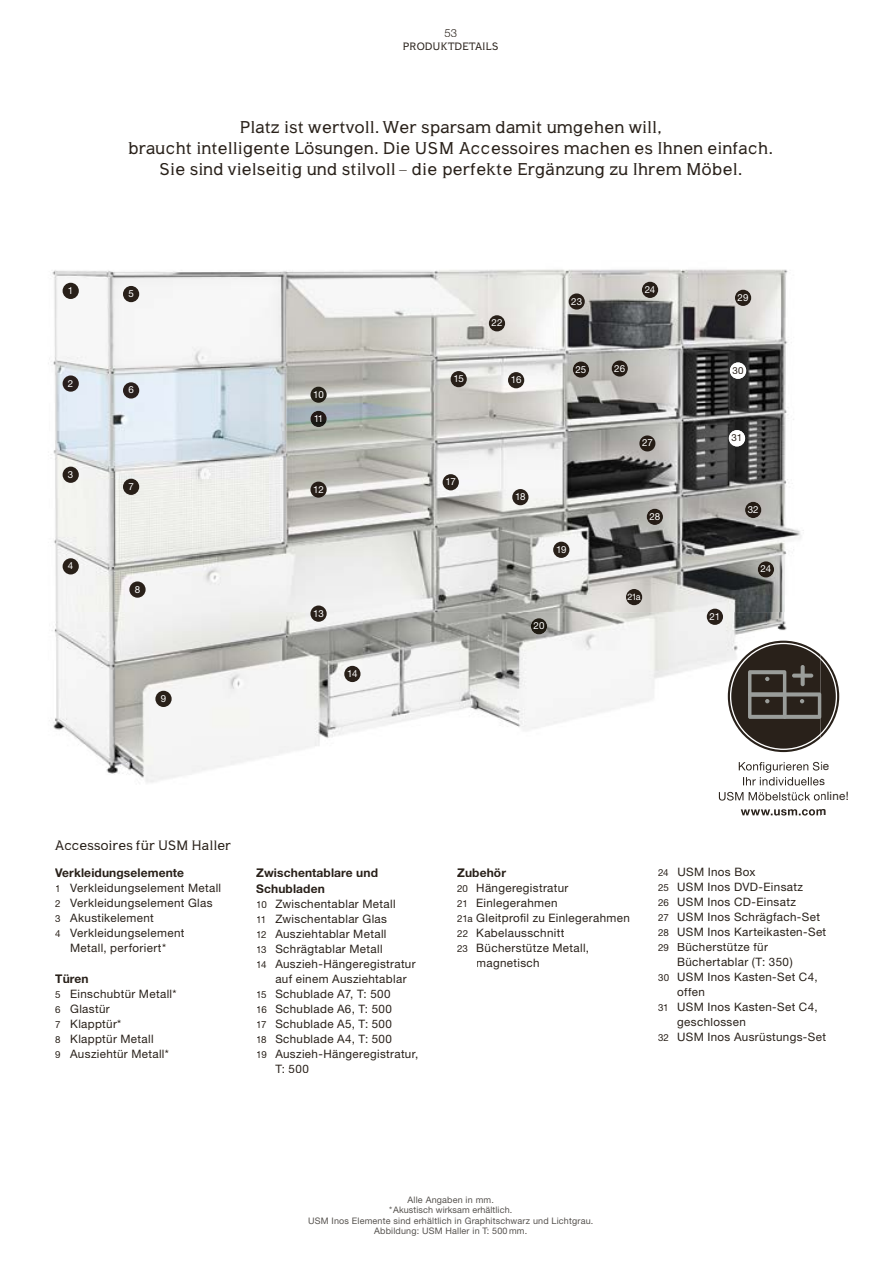
<style>
.page{position:relative;width:893px;height:1263px;background:#fff}
.page>*{position:absolute;margin:0;border:0;box-sizing:border-box;transform-origin:0 0}
.t1{font:18px/21px "Angular";letter-spacing:.03em;color:#29211a;text-align:center}
.t2{font:14.25px "Angular";letter-spacing:.015em;color:#29211a}
.t3{font:700 12px/15.9px "Helvetica Neue";letter-spacing:.01em;color:#29211a}
.t4{font:11.7px/15px "Helvetica Neue";letter-spacing:.03em;color:#29211a}
.t5{font:11.25px "Angular";letter-spacing:.03em;color:#29211a}
.t6{font:300 11.25px "Helvetica Neue";color:#29211a}
.t7{font:9.75px "Helvetica Neue";letter-spacing:-.02em;color:#fff}
.t8{font:9.75px "Helvetica Neue";color:#29211a}
.t9{font:9px/10.5px "Helvetica Neue";letter-spacing:.02em;color:#55524e;text-align:center}
.t10{font:9px "Helvetica Neue";color:#fff}
.s1{font-size:9.75px}
</style>
<div class="page">
<img style="left:48px;top:269px;width:756px;height:343px">
<img style="left:52px;top:612px;width:715px;height:204px">
<img style="left:767px;top:612px;width:22px;height:29px">
<img style="left:767px;top:752px;width:52px;height:64px">
<img style="left:63px;top:283px;width:16px;height:16px;border-radius:8px">
<img style="left:123px;top:286px;width:16px;height:16px;border-radius:8px">
<img style="left:123px;top:382px;width:16px;height:17px;border-radius:8px">
<img style="left:123px;top:479px;width:16px;height:16px;border-radius:8px">
<img style="left:129px;top:581px;width:17px;height:17px;border-radius:8px">
<img style="left:155px;top:691px;width:17px;height:16px;border-radius:8px">
<img style="left:310px;top:387px;width:17px;height:16px;border-radius:8px">
<img style="left:489px;top:315px;width:16px;height:16px;border-radius:8px">
<img style="left:573px;top:361px;width:16px;height:17px;border-radius:8px">
<img style="left:612px;top:360px;width:16px;height:17px;border-radius:8px">
<img style="left:639px;top:435px;width:16px;height:17px;border-radius:8px">
<img style="left:647px;top:509px;width:16px;height:16px;border-radius:8px">
<img style="left:707px;top:609px;width:16px;height:16px;border-radius:8px">
<img style="left:735px;top:290px;width:16px;height:16px;border-radius:8px">
<div style="left:730px;top:362px;width:16px;height:17px;background:#fff;border-radius:50%"></div>
<div style="left:729px;top:430px;width:16px;height:16px;background:#fff;border-radius:50%"></div>
<img style="left:745px;top:502px;width:16px;height:16px;border-radius:8px">
<img style="left:626px;top:589px;width:16px;height:16px;border-radius:8px">
<img style="left:451px;top:371px;width:16px;height:16px;border-radius:8px">
<img style="left:443px;top:474px;width:16px;height:16px;border-radius:8px">
<img style="left:508px;top:372px;width:16px;height:16px;border-radius:8px">
<img style="left:512px;top:489px;width:16px;height:16px;border-radius:8px">
<img style="left:553px;top:542px;width:16px;height:16px;border-radius:8px">
<img style="left:531px;top:618px;width:16px;height:16px;border-radius:8px">
<img style="left:310px;top:411px;width:17px;height:16px;border-radius:8px">
<img style="left:310px;top:481px;width:17px;height:17px;border-radius:8px">
<img style="left:310px;top:605px;width:17px;height:17px;border-radius:8px">
<img style="left:63px;top:375px;width:16px;height:17px;border-radius:8px">
<img style="left:63px;top:467px;width:16px;height:16px;border-radius:8px">
<img style="left:63px;top:558px;width:16px;height:16px;border-radius:8px">
<img style="left:569px;top:293px;width:16px;height:17px;border-radius:8px">
<img style="left:642px;top:282px;width:16px;height:16px;border-radius:8px">
<img style="left:728px;top:641px;width:74px;height:111px">
<img style="left:731px;top:644px;width:89px;height:105px">
<svg style="left:748px;top:655px;width:91px;height:83px"></svg>
<img style="left:758px;top:561px;width:16px;height:17px;border-radius:8px">
<img style="left:344px;top:666px;width:17px;height:16px;border-radius:8px">
<img style="left:739px;top:762px;width:81px;height:11px">
<img style="left:743px;top:777px;width:77px;height:8px">
<img style="left:719px;top:792px;width:101px;height:8px">
<img style="left:741px;top:809px;width:79px;height:6px">
<p class="t6" style="left:444px;top:26px;width:14px">53</p>
<p class="t5" style="left:403px;top:40px;width:98px">PRODUKTDETAILS</p>
<h1 class="t1" style="left:129px;top:116px;width:646px">Platz ist wertvoll. Wer sparsam damit umgehen will,<br>braucht intelligente Lösungen. Die USM Accessoires machen es Ihnen einfach.<br>Sie sind vielseitig und stilvoll – die perfekte Ergänzung zu Ihrem Möbel.</h1>
<p class="t7" style="left:68px;top:285px;width:7px">1</p>
<p class="t7" style="left:128px;top:288px;width:7px">5</p>
<p class="t7" style="left:571px;top:295px;width:12px">23</p>
<p class="t7" style="left:645px;top:284px;width:12px">24</p>
<p class="t7" style="left:738px;top:291px;width:12px">29</p>
<p class="t7" style="left:491px;top:317px;width:12px">22</p>
<p class="t7" style="left:68px;top:377px;width:7px">2</p>
<p class="t7" style="left:128px;top:384px;width:7px">6</p>
<p class="t7" style="left:313px;top:388px;width:12px">10</p>
<p class="t7" style="left:453px;top:373px;width:12px">15</p>
<p class="t7" style="left:511px;top:374px;width:12px">16</p>
<p class="t7" style="left:575px;top:363px;width:12px">25</p>
<p class="t7" style="left:614px;top:362px;width:12px">26</p>
<p class="t8" style="left:732px;top:364px;width:13px">30</p>
<p class="t7" style="left:314px;top:413px;width:11px">11</p>
<p class="t7" style="left:642px;top:437px;width:12px">27</p>
<p class="t8" style="left:732px;top:432px;width:12px">31</p>
<p class="t7" style="left:68px;top:468px;width:7px">3</p>
<p class="t7" style="left:128px;top:480px;width:7px">7</p>
<p class="t7" style="left:313px;top:483px;width:12px">12</p>
<p class="t7" style="left:446px;top:476px;width:12px">17</p>
<p class="t7" style="left:515px;top:491px;width:12px">18</p>
<p class="t7" style="left:649px;top:510px;width:12px">28</p>
<p class="t7" style="left:748px;top:504px;width:12px">32</p>
<p class="t7" style="left:556px;top:543px;width:12px">19</p>
<p class="t7" style="left:68px;top:560px;width:7px">4</p>
<p class="t7" style="left:761px;top:563px;width:12px">24</p>
<p class="t7" style="left:135px;top:583px;width:7px">8</p>
<p class="t10" style="left:628px;top:591px;width:14px">21a</p>
<p class="t7" style="left:313px;top:607px;width:12px">13</p>
<p class="t7" style="left:709px;top:610px;width:12px">21</p>
<p class="t7" style="left:533px;top:620px;width:12px">20</p>
<p class="t7" style="left:347px;top:668px;width:12px">14</p>
<p class="t7" style="left:161px;top:692px;width:7px">9</p>
<p class="t2" style="left:55px;top:837px;width:177px">Accessoires für USM Haller</p>
<p class="t3" style="left:55px;top:864px;width:130px">Verkleidungselemente</p>
<p class="t4" style="left:55px;top:880px;width:167px"><span class="s1">1</span> Verkleidungselement Metall</p>
<p class="t4" style="left:55px;top:895px;width:159px"><span class="s1">2</span> Verkleidungselement Glas</p>
<p class="t4" style="left:55px;top:910px;width:100px"><span class="s1">3</span> Akustikelement</p>
<p class="t4" style="left:55px;top:925px;width:131px"><span class="s1">4</span> Verkleidungselement</p>
<p class="t4" style="left:70px;top:940px;width:97px">Metall, perforiert*</p>
<p class="t3" style="left:55px;top:970px;width:35px">Türen</p>
<p class="t4" style="left:55px;top:986px;width:123px"><span class="s1">5</span> Einschubtür Metall*<br><span class="s1">6</span> Glastür<br><span class="s1">7</span> Klapptür*<br><span class="s1">8</span> Klapptür Metall<br><span class="s1">9</span> Ausziehtür Metall*</p>
<p class="t3" style="left:256px;top:864px;width:123px">Zwischentablare und<br>Schubladen</p>
<p class="t4" style="left:256px;top:896px;width:141px"><span class="s1">10</span> Zwischentablar Metall</p>
<p class="t4" style="left:256px;top:911px;width:132px"><span class="s1">11</span> Zwischentablar Glas</p>
<p class="t4" style="left:256px;top:926px;width:132px"><span class="s1">12</span> Ausziehtablar Metall</p>
<p class="t4" style="left:256px;top:941px;width:128px"><span class="s1">13</span> Schrägtablar Metall</p>
<p class="t4" style="left:256px;top:956px;width:161px"><span class="s1">14</span> Auszieh-Hängeregistratur</p>
<p class="t4" style="left:275px;top:971px;width:133px">auf einem Ausziehtablar</p>
<p class="t4" style="left:256px;top:986px;width:136px"><span class="s1">15</span> Schublade A7, T: 500</p>
<p class="t4" style="left:256px;top:1001px;width:137px"><span class="s1">16</span> Schublade A6, T: 500</p>
<p class="t4" style="left:256px;top:1016px;width:137px"><span class="s1">17</span> Schublade A5, T: 500</p>
<p class="t4" style="left:256px;top:1031px;width:137px"><span class="s1">18</span> Schublade A4, T: 500</p>
<p class="t4" style="left:256px;top:1046px;width:164px"><span class="s1">19</span> Auszieh-Hängeregistratur,</p>
<p class="t4" style="left:275px;top:1061px;width:35px">T: 500</p>
<p class="t3" style="left:457px;top:864px;width:50px">Zubehör</p>
<p class="t4" style="left:457px;top:880px;width:113px"><span class="s1">20</span> Hängeregistratur</p>
<p class="t4" style="left:457px;top:895px;width:102px"><span class="s1">21</span> Einlegerahmen</p>
<p class="t4" style="left:457px;top:910px;width:174px"><span class="s1">21a</span> Gleitprofil zu Einlegerahmen</p>
<p class="t4" style="left:457px;top:925px;width:109px"><span class="s1">22</span> Kabelausschnitt</p>
<p class="t4" style="left:457px;top:940px;width:133px"><span class="s1">23</span> Bücherstütze Metall,</p>
<p class="t4" style="left:476px;top:955px;width:65px">magnetisch</p>
<p class="t4" style="left:658px;top:864px;width:99px"><span class="s1">24</span> USM Inos Box</p>
<p class="t4" style="left:658px;top:879px;width:147px"><span class="s1">25</span> USM Inos DVD-Einsatz</p>
<p class="t4" style="left:658px;top:894px;width:140px"><span class="s1">26</span> USM Inos CD-Einsatz</p>
<p class="t4" style="left:658px;top:909px;width:164px"><span class="s1">27</span> USM Inos Schrägfach-Set</p>
<p class="t4" style="left:658px;top:924px;width:170px"><span class="s1">28</span> USM Inos Karteikasten-Set</p>
<p class="t4" style="left:658px;top:939px;width:111px"><span class="s1">29</span> Bücherstütze für</p>
<p class="t4" style="left:677px;top:954px;width:117px">Büchertablar (T: 350)</p>
<p class="t4" style="left:658px;top:969px;width:161px"><span class="s1">30</span> USM Inos Kasten-Set C4,</p>
<p class="t4" style="left:677px;top:984px;width:29px">offen</p>
<p class="t4" style="left:658px;top:999px;width:161px"><span class="s1">31</span> USM Inos Kasten-Set C4,</p>
<p class="t4" style="left:677px;top:1014px;width:70px">geschlossen</p>
<p class="t4" style="left:658px;top:1029px;width:169px"><span class="s1">32</span> USM Inos Ausrüstungs-Set</p>
<p class="t9" style="left:308px;top:1194px;width:287px">Alle Angaben in mm.<br>*Akustisch wirksam erhältlich.<br>USM Inos Elemente sind erhältlich in Graphitschwarz und Lichtgrau.<br>Abbildung: USM Haller in T: 500 mm.</p>
</div>
